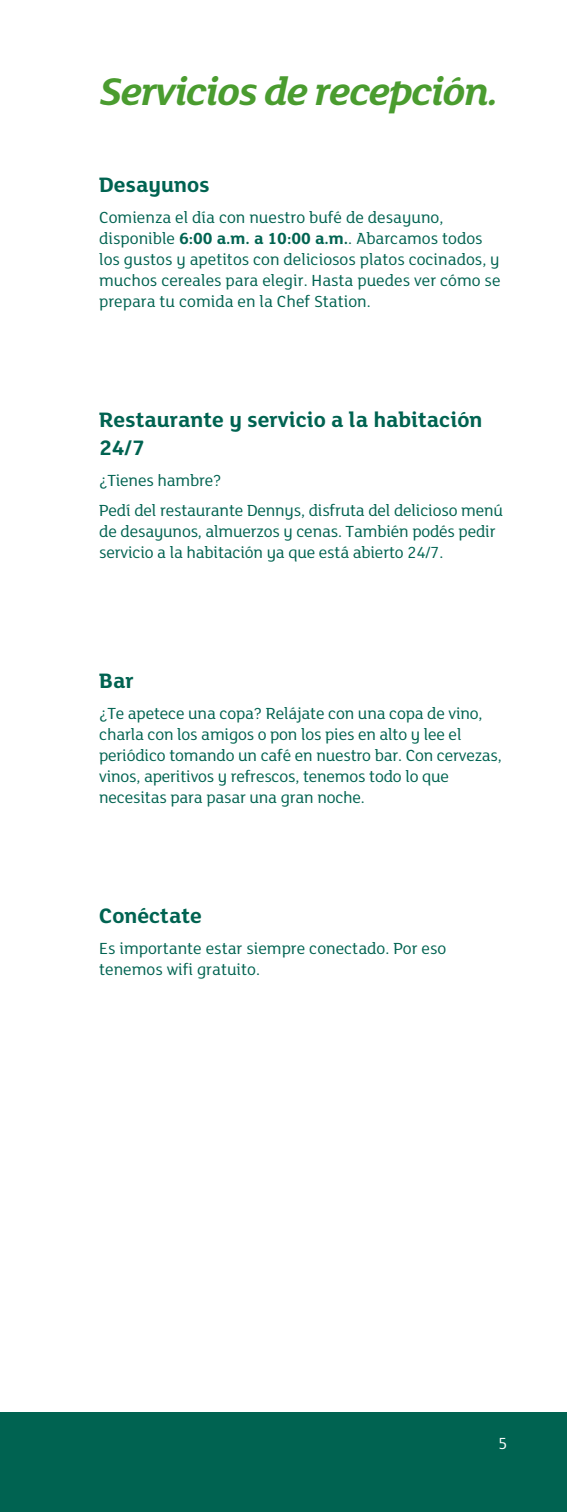
<style>
.page{position:relative;width:567px;height:1512px;background:#fff}
.page>*{position:absolute;margin:0;border:0;box-sizing:border-box;transform-origin:0 0}
.t1{font:42px "FS Lola Bold Italic Regular";letter-spacing:-.03em;color:#4a9c2f}
.t2{font:22.75px/27.3px "FS Lola Bold Regular";color:#006351}
.t3{font:17.5px/21px "FS Lola Regular";letter-spacing:-.01em;color:#006351}
.t4{font:17.5px "FS Lola Regular";color:#fff}
.s1{font-family:"FS Lola Bold Regular"}
</style>
<div class="page">
<div style="left:0;top:1413px;width:567px;height:99px;background:#006351"></div>
<h1 class="t1" style="left:99px;top:69px;width:402px">Servicios de recepción.</h1>
<h2 class="t2" style="left:99px;top:172px;width:112px">Desayunos</h2>
<p class="t3" style="left:99px;top:208px;width:403px">Comienza el día con nuestro bufé de desayuno, disponible <span class="s1">6:00 a.m. a 10:00 a.m.</span>. Abarcamos todos los gustos y apetitos con deliciosos platos cocinados, y muchos cereales para elegir. Hasta puedes ver cómo se prepara tu comida en la Chef Station.</p>
<h2 class="t2" style="left:99px;top:407px;width:385px">Restaurante y servicio a la habitación<br>24/7</h2>
<p class="t3" style="left:99px;top:465px;width:405px;line-height:31px">¿Tienes hambre?<br>Pedí del restaurante Dennys, disfruta del delicioso menú</p>
<p class="t3" style="left:99px;top:522px;width:398px">de desayunos, almuerzos y cenas. También podés pedir servicio a la habitación ya que está abierto 24/7.</p>
<h2 class="t2" style="left:99px;top:668px;width:36px">Bar</h2>
<p class="t3" style="left:99px;top:704px;width:404px">¿Te apetece una copa? Relájate con una copa de vino, charla con los amigos o pon los pies en alto y lee el periódico tomando un café en nuestro bar. Con cervezas, vinos, aperitivos y refrescos, tenemos todo lo que necesitas para pasar una gran noche.</p>
<h2 class="t2" style="left:99px;top:903px;width:104px">Conéctate</h2>
<p class="t3" style="left:99px;top:939px;width:349px">Es importante estar siempre conectado. Por eso tenemos wifi gratuito.</p>
<p class="t4" style="left:498px;top:1434px;width:11px">5</p>
</div>
